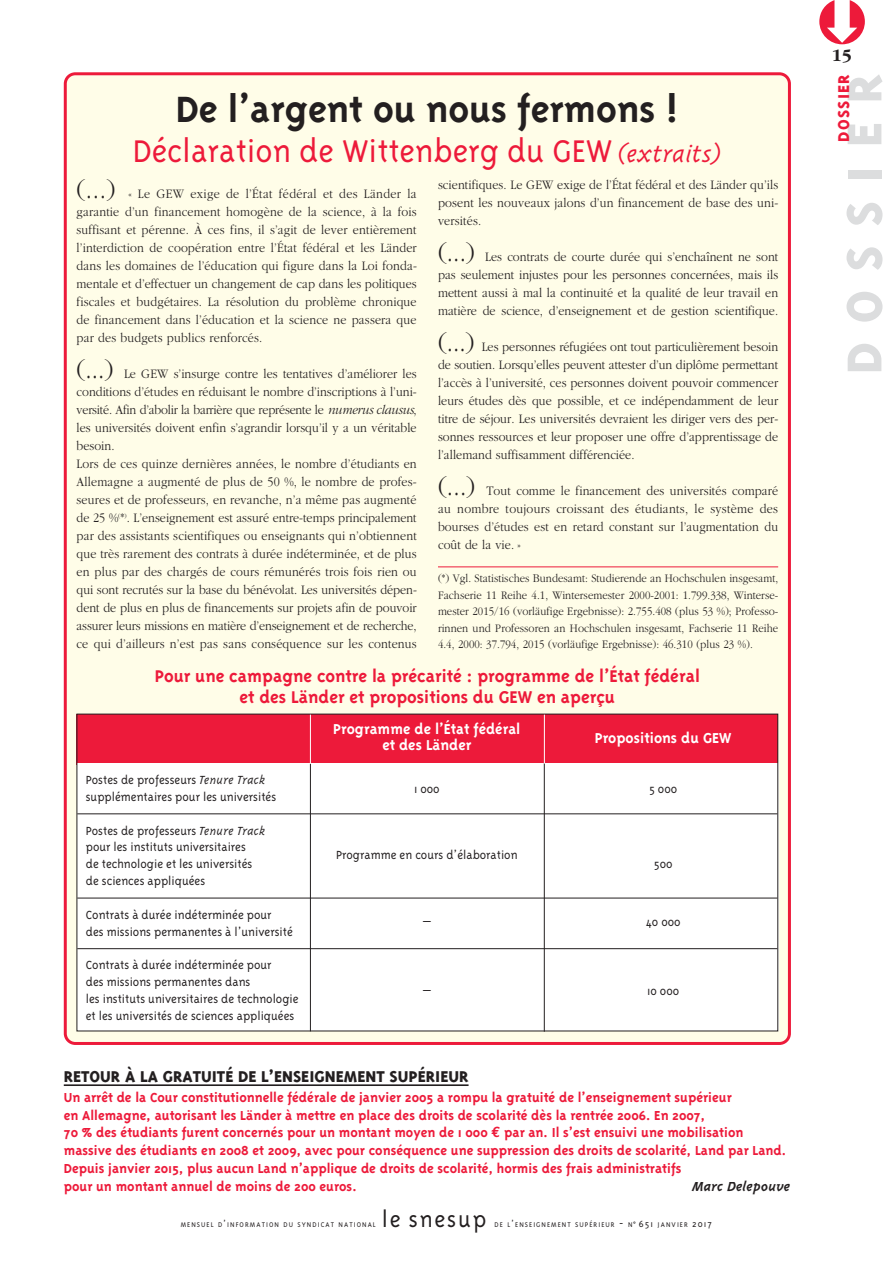
<style>
.page{position:relative;width:893px;height:1263px;background:#fff}
.page>*{position:absolute;margin:0;border:0;box-sizing:border-box;transform-origin:0 0}
.t1{font:800 56.25px "Triplex";letter-spacing:.335em;color:#dcddde}
.t2{font:700 42px "Triplex";color:#231f20}
.t3{font:300 36px "Triplex";color:#ed1a3a}
.t4{font:300 25.5px "Triplex";letter-spacing:.07em;color:#231f20}
.t5{font:700 19.5px/21px "Triplex";color:#ed1a3a;text-align:center}
.t6{font:800 18px "Triplex";color:#231f20}
.t7{font:800 18px "Triplex";letter-spacing:.065em;color:#ed1a3a}
.t8{font:700 18px "Garamond";color:#231f20}
.t9{font:700 16.5px "Triplex";color:#fff}
.t10{font:700 15px/17.7px "Triplex";color:#ed1a3a}
.t11{font:italic 700 15px "Triplex";color:#231f20}
.t12{font:300 13.5px/18px "Garamond";letter-spacing:.005em;color:#231f20;text-align:justify;scale:.9 1}
.t13{font:300 13.5px/16.8px "Triplex";color:#231f20}
.t14{font:300 12px/16.5px "Garamond";letter-spacing:.005em;color:#231f20;text-align:justify;scale:.9 1}
.t15{font:300 7.8px "Triplex";letter-spacing:.135em;color:#231f20}
.s1{font-style:italic;font-size:27px}
.s2{font-size:27px}
.s3{font-style:italic}
.s4{font-family:"Euro Mono"}
.s5{font-size:10.5px}
</style>
<div class="page">
<div style="left:64px;top:72px;width:727px;height:973px;background:#fffde8"></div>
<hr style="left:64px;top:1084px;width:405px;height:2px;background:#231f20">
<hr style="left:438px;top:566px;width:340px;height:1px;background:#ed1a3a">
<div style="left:77px;top:714px;width:701px;height:51px;background:#ed1a3a"></div>
<div style="left:77px;top:763px;width:702px;height:268px;background:#fff"></div>
<hr style="left:77px;top:813px;width:700px;height:1px;background:#231f20">
<hr style="left:77px;top:898px;width:700px;height:1px;background:#231f20">
<hr style="left:77px;top:948px;width:700px;height:1px;background:#231f20">
<hr style="left:310px;top:764px;width:1px;height:267px;background:#231f20">
<hr style="left:544px;top:763px;width:1px;height:269px;background:#231f20">
<hr style="left:310px;top:715px;width:1px;height:49px;background:#fff">
<hr style="left:544px;top:715px;width:1px;height:49px;background:#fff">
<p class="t2" style="left:176px;top:93px;width:505px">De l’argent ou nous fermons !</p>
<p class="t3" style="left:133px;top:137px;width:591px">Déclaration de Wittenberg du GEW <span class="s1">(extraits)</span></p>
<p class="t12" style="left:77px;top:186px;width:380px"><span class="s2">(...)</span> « Le GEW exige de l’État fédéral et des Länder la garantie d’un financement homogène de la science, à la fois suffisant et pérenne. À ces fins, il s’agit de lever entièrement l’interdiction de coopération entre l’État fédéral et les Länder dans les domaines de l’éducation qui figure dans la Loi fonda&shy;mentale et d’effectuer un changement de cap dans les politiques fiscales et budgétaires. La résolution du problème chronique de financement dans l’éducation et la science ne passera que par des budgets publics renforcés.</p>
<p class="t12" style="left:77px;top:366px;width:380px;text-align:left"><span class="s2">(...)</span> Le GEW s’insurge contre les tentatives d’améliorer les conditions d’études en réduisant le nombre d’inscriptions à l’uni&shy;versité. Afin d’abolir la barrière que représente le <span class="s3">numerus clausus</span>, les universités doivent enfin s’agrandir lorsqu’il y a un véritable besoin.<br>Lors de ces quinze dernières années, le nombre d’étudiants en Allemagne a augmenté de plus de 50 %, le nombre de profes&shy;seures et de professeurs, en revanche, n’a même pas augmenté de 25 %<sup>(</sup>*<sup>)</sup>. L’enseignement est assuré entre-temps principalement par des assistants scientifiques ou enseignants qui n’obtiennent que très rarement des contrats à durée indéterminée, et de plus en plus par des chargés de cours rémunérés trois fois rien ou qui sont recrutés sur la base du bénévolat. Les universités dépen&shy;dent de plus en plus de financements sur projets afin de pouvoir assurer leurs missions en matière d’enseignement et de recherche, ce qui d’ailleurs n’est pas sans conséquence sur les contenus</p>
<p class="t12" style="left:438px;top:176px;width:380px">scientifiques. Le GEW exige de l’État fédéral et des Länder qu’ils posent les nouveaux jalons d’un financement de base des uni&shy;versités.</p>
<p class="t12" style="left:438px;top:248px;width:380px"><span class="s2">(...)</span> Les contrats de courte durée qui s’enchaînent ne sont pas seulement injustes pour les personnes concernées, mais ils mettent aussi à mal la continuité et la qualité de leur travail en matière de science, d’enseignement et de gestion scientifique.</p>
<p class="t12" style="left:438px;top:338px;width:380px"><span class="s2">(...)</span> Les personnes réfugiées ont tout particulièrement besoin de soutien. Lorsqu’elles peuvent attester d’un diplôme permettant l’accès à l’université, ces personnes doivent pouvoir commencer leurs études dès que possible, et ce indépendamment de leur titre de séjour. Les universités devraient les diriger vers des per&shy;sonnes ressources et leur proposer une offre d’apprentissage de l’allemand suffisamment différenciée.</p>
<p class="t12" style="left:438px;top:482px;width:379px"><span class="s2">(...)</span> Tout comme le financement des universités comparé au nombre toujours croissant des étudiants, le système des bourses d’études est en retard constant sur l’augmentation du coût de la vie. »</p>
<p class="t14" style="left:438px;top:571px;width:380px">(*) Vgl. Statistisches Bundesamt: Studierende an Hochschulen insgesamt, Fachserie 11 Reihe 4.1, Wintersemester 2000-2001: 1.799.338, Winterse&shy;mester 2015/16 (vorläufige Ergebnisse): 2.755.408 (plus 53 %); Professo&shy;rinnen und Professoren an Hochschulen insgesamt, Fachserie 11 Reihe 4.4, 2000: 37.794, 2015 (vorläufige Ergebnisse): 46.310 (plus 23 %).</p>
<p class="t5" style="left:155px;top:667px;width:547px">Pour une campagne contre la précarité : programme de l’État fédéral et des Länder et propositions du GEW en aperçu</p>
<p class="t9" style="left:333px;top:722px;width:189px">Programme de l’État fédéral</p>
<p class="t9" style="left:595px;top:731px;width:138px">Propositions du GEW</p>
<p class="t9" style="left:382px;top:739px;width:91px">et des Länder</p>
<p class="t13" style="left:86px;top:772px;width:192px">Postes de professeurs <span class="s3">Tenure Track </span>supplémentaires pour les universités</p>
<p class="t13" style="left:414px;top:782px;width:27px">1 000</p>
<p class="t13" style="left:649px;top:782px;width:30px">5 000</p>
<p class="t13" style="left:86px;top:823px;width:182px">Postes de professeurs <span class="s3">Tenure Track </span>pour les instituts universitaires</p>
<p class="t13" style="left:336px;top:847px;width:183px">Programme en cours d’élaboration</p>
<p class="t13" style="left:86px;top:856px;width:168px">de technologie et les universités</p>
<p class="t13" style="left:654px;top:856px;width:20px">500</p>
<p class="t13" style="left:86px;top:873px;width:121px">de sciences appliquées</p>
<p class="t13" style="left:86px;top:907px;width:187px">Contrats à durée indéterminée pour</p>
<p class="t13" style="left:423px;top:915px;width:9px">–</p>
<p class="t13" style="left:646px;top:915px;width:37px">40 000</p>
<p class="t13" style="left:86px;top:924px;width:209px">des missions permanentes à l’université</p>
<p class="t13" style="left:86px;top:958px;width:214px">Contrats à durée indéterminée pour<br>des missions permanentes dans<br>les instituts universitaires de technologie</p>
<p class="t13" style="left:423px;top:984px;width:9px">–</p>
<p class="t13" style="left:647px;top:984px;width:34px">10 000</p>
<p class="t13" style="left:86px;top:1008px;width:210px">et les universités de sciences appliquées</p>
<p class="t6" style="left:64px;top:1070px;width:406px">RETOUR À LA GRATUITÉ DE L’ENSEIGNEMENT SUPÉRIEUR</p>
<p class="t10" style="left:64px;top:1090px;width:724px">Un arrêt de la Cour constitutionnelle fédérale de janvier 2005 a rompu la gratuité de l’enseignement supérieur<br>en Allemagne, autorisant les Länder à mettre en place des droits de scolarité dès la rentrée 2006. En 2007,<br>70 % des étudiants furent concernés pour un montant moyen de 1 000 <span class="s4">€</span> par an. Il s’est ensuivi une mobilisation massive des étudiants en 2008 et 2009, avec pour conséquence une suppression des droits de scolarité, Land par Land.<br>Depuis janvier 2015, plus aucun Land n’applique de droits de scolarité, hormis des frais administratifs<br>pour un montant annuel de moins de 200 euros.</p>
<p class="t11" style="left:692px;top:1180px;width:100px">Marc Delepouve</p>
<p class="t15" style="left:181px;top:1221px;width:197px">MENSUEL D<span class="s5">’</span>INFORMATION DU SYNDICAT NATIONAL</p>
<p class="t4" style="left:382px;top:1209px;width:106px">le snesup</p>
<p class="t15" style="left:495px;top:1221px;width:219px">DE L<span class="s5">’</span>ENSEIGNEMENT SUPÉRIEUR <span class="s5">-</span> N<span class="s5">˚ 651</span> JANVIER <span class="s5">2017</span></p>
<p class="t8" style="left:832px;top:48px;width:22px">15</p>
<p class="t1" style="left:844px;top:374px;width:302px;rotate:-90deg">DOSSIER</p>
<p class="t7" style="left:837px;top:142px;width:69px;rotate:-90deg">DOSSIER</p>
</div>
